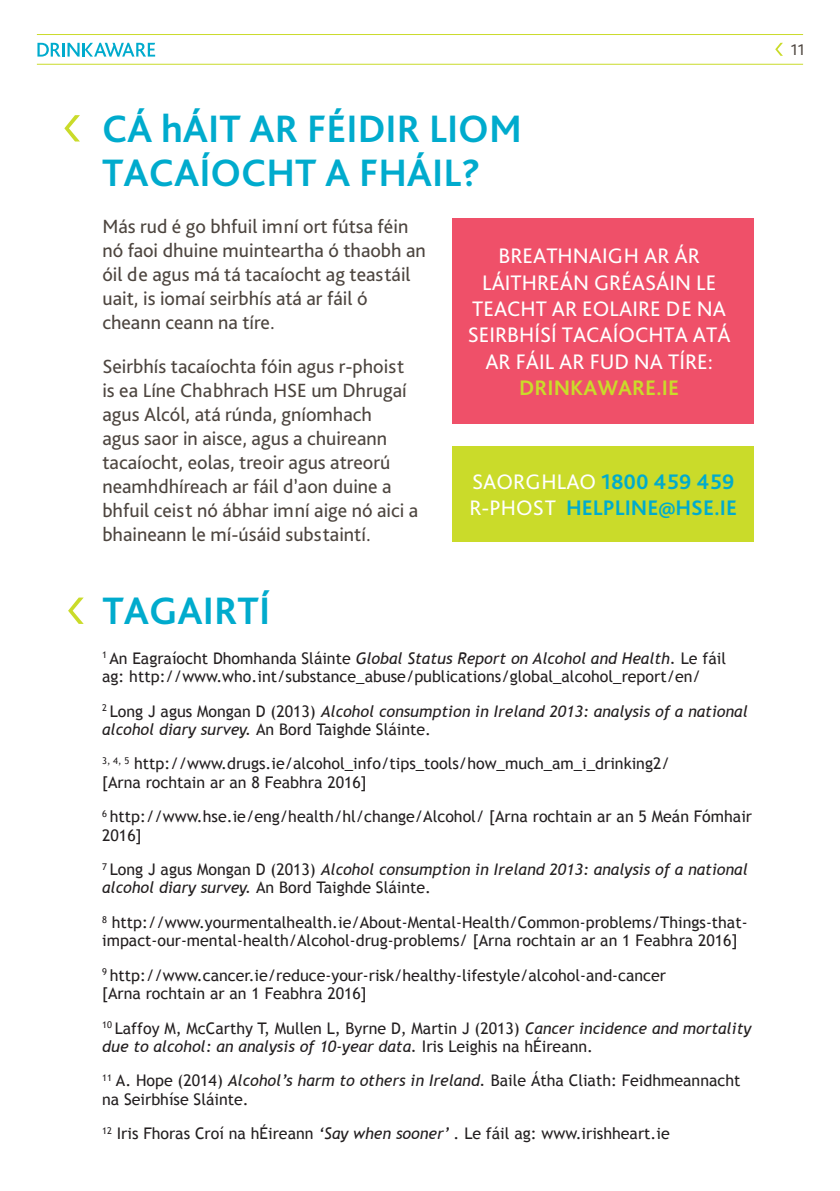
<style>
.page{position:relative;width:840px;height:1191px;background:#fff}
.page>*{position:absolute;margin:0;border:0;box-sizing:border-box;transform-origin:0 0}
.t1{font:700 40px/44px "Bliss Pro";color:#00abcd}
.t2{font:22px/26.4px "Bliss Pro";color:#fff;text-align:center}
.t3{font:700 22px/26.4px "Bliss Pro";color:#00abcd}
.t4{font:700 22px "Bliss Pro";color:#cadb2a}
.t5{font:20px/24px "Bliss Pro";color:#4d453f}
.t6{font:16px/18.4px "Trebuchet MS";color:#231f20}
.t7{font:italic 16px/18.4px "Trebuchet MS";color:#231f20}
.t8{font:16px "Bliss Pro";color:#4d453f}
.s1{font-weight:400;color:#fff}
.s2{font-style:italic}
.s3{font-style:normal}
</style>
<div class="page">
<svg style="left:775px;top:43px;width:7px;height:13px"></svg>
<hr style="left:37px;top:64px;width:765px;height:1px;background:#cadb2a">
<hr style="left:37px;top:34px;width:765px;height:1px;background:#cadb2a">
<svg style="left:68px;top:597px;width:16px;height:27px"></svg>
<div style="left:452px;top:446px;width:301px;height:96px;background:#cadb2a"></div>
<div style="left:452px;top:218px;width:301px;height:206px;background:#ef5069"></div>
<svg style="left:64px;top:115px;width:16px;height:26px"></svg>
<svg style="left:37px;top:43px;width:118px;height:14px"></svg>
<h1 class="t1" style="left:102px;top:105px;width:421px">CÁ hÁIT AR FÉIDIR LIOM<br>TACAÍOCHT A FHÁIL?</h1>
<p class="t5" style="left:102px;top:214px;width:325px">Más rud é go bhfuil imní ort fútsa féin nó faoi dhuine muinteartha ó thaobh an óil de agus má tá tacaíocht ag teastáil uait, is iomaí seirbhís atá ar fáil ó cheann ceann na tíre.</p>
<p class="t5" style="left:102px;top:354px;width:317px">Seirbhís tacaíochta fóin agus r-phoist is ea Líne Chabhrach HSE um Dhrugaí agus Alcól, atá rúnda, gníomhach<br>agus saor in aisce, agus a chuireann tacaíocht, eolas, treoir agus atreorú neamhdhíreach ar fáil d’aon duine a bhfuil ceist nó ábhar imní aige nó aici a bhaineann le mí-úsáid substaintí.</p>
<h1 class="t1" style="left:102px;top:587px;width:169px">TAGAIRTÍ</h1>
<h2 class="t2" style="left:467px;top:242px;width:264px">BREATHNAIGH AR ÁR<br>LÁITHREÁN GRÉASÁIN LE<br>TEACHT AR EOLAIRE DE NA<br>SEIRBHÍSÍ TACAÍOCHTA ATÁ<br>AR FÁIL AR FUD NA TÍRE:</h2>
<h2 class="t4" style="left:519px;top:374px;width:161px">DRINKAWARE.IE</h2>
<h2 class="t3" style="left:469px;top:468px;width:269px"><span class="s1">SAORGHLAO</span> 1800 459 459<br><span class="s1">R-PHOST</span> HELPLINE@HSE.IE</h2>
<p class="t6" style="left:102px;top:649px;width:625px"><sup>1</sup> An Eagraíocht Dhomhanda Sláinte <span class="s2">Global Status Report on Alcohol and Health.</span> Le fáil ag: http://www.who.int/substance_abuse/publications/global_alcohol_report/en/</p>
<p class="t7" style="left:102px;top:702px;width:646px"><sup>2</sup> <span class="s3">Long J agus Mongan D (2013)</span> Alcohol consumption in Ireland 2013: analysis of a national alcohol diary survey. <span class="s3">An Bord Taighde Sláinte.</span></p>
<p class="t6" style="left:102px;top:754px;width:569px"><sup>3,</sup> <sup>4,</sup> <sup>5</sup> http://www.drugs.ie/alcohol_info/tips_tools/how_much_am_i_drinking2/ [Arna rochtain ar an 8 Feabhra 2016]</p>
<p class="t6" style="left:102px;top:807px;width:651px"><sup>6</sup> http://www.hse.ie/eng/health/hl/change/Alcohol/ [Arna rochtain ar an 5 Meán Fómhair<br>2016]</p>
<p class="t7" style="left:102px;top:860px;width:646px"><sup>7</sup> <span class="s3">Long J agus Mongan D (2013)</span> Alcohol consumption in Ireland 2013: analysis of a national alcohol diary survey. <span class="s3">An Bord Taighde Sláinte.</span></p>
<p class="t6" style="left:102px;top:913px;width:646px"><sup>8</sup> http://www.yourmentalhealth.ie/About-Mental-Health/Common-problems/Things-that&shy;impact-our-mental-health/Alcohol-drug-problems/ [Arna rochtain ar an 1 Feabhra 2016]</p>
<p class="t6" style="left:102px;top:966px;width:565px"><sup>9</sup> http://www.cancer.ie/reduce-your-risk/healthy-lifestyle/alcohol-and-cancer [Arna rochtain ar an 1 Feabhra 2016]</p>
<p class="t6" style="left:102px;top:1018px;width:650px"><sup>10</sup> Laffoy M, McCarthy T, Mullen L, Byrne D, Martin J (2013) <span class="s2">Cancer incidence and mortality due to alcohol: an analysis of 10-year data.</span> Iris Leighis na hÉireann.</p>
<p class="t6" style="left:102px;top:1071px;width:639px"><sup>11</sup> A. Hope (2014) <span class="s2">Alcohol’s harm to others in Ireland.</span> Baile Átha Cliath: Feidhmeannacht na Seirbhíse Sláinte.</p>
<p class="t6" style="left:102px;top:1124px;width:569px"><sup>12</sup> Iris Fhoras Croí na hÉireann <span class="s2">‘Say when sooner’</span> . Le fáil ag: www.irishheart.ie</p>
<p class="t8" style="left:790px;top:40px;width:15px">11</p>
</div>
